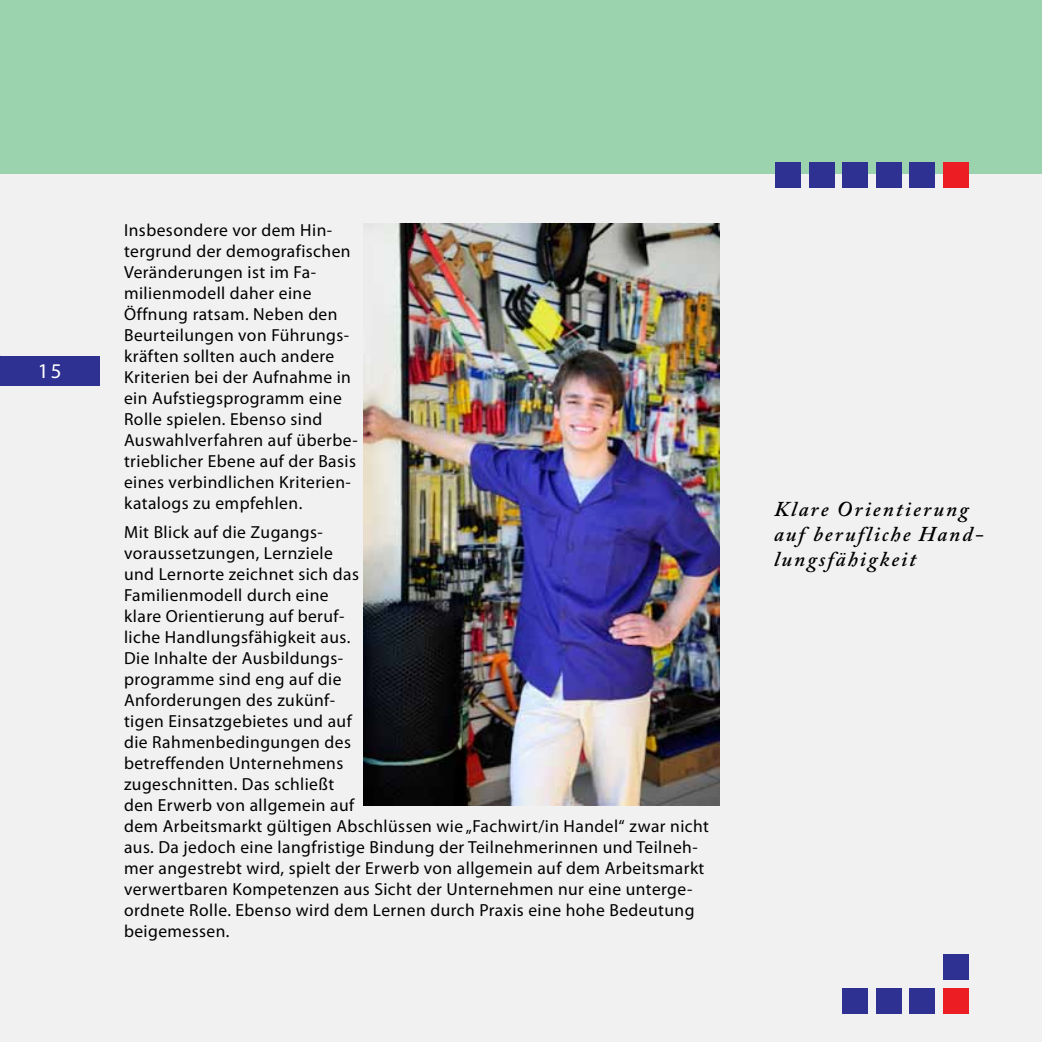
<style>
.page{position:relative;width:1042px;height:1042px;background:#fff}
.page>*{position:absolute;margin:0;border:0;box-sizing:border-box;transform-origin:0 0}
.t1{font:italic 600 21px/25.2px "Adobe Caslon Pro";letter-spacing:.1em;color:#000}
.t2{font:21px "Myriad Pro";color:#fff}
.t3{font:17.5px/21px "Myriad Pro";letter-spacing:.025em;color:#000}
</style>
<div class="page">
<div style="left:0;top:174px;width:1042px;height:868px;background:#f1f1f2"></div>
<div style="left:0;top:0;width:1042px;height:174px;background:#9bd3ae"></div>
<div style="left:0;top:356px;width:99px;height:29px;background:#2e3092"></div>
<div style="left:942px;top:162px;width:26px;height:26px;background:#ed1d24"></div>
<div style="left:909px;top:162px;width:26px;height:26px;background:#2e3092"></div>
<div style="left:875px;top:162px;width:26px;height:26px;background:#2e3092"></div>
<div style="left:842px;top:162px;width:26px;height:26px;background:#2e3092"></div>
<div style="left:808px;top:162px;width:26px;height:26px;background:#2e3092"></div>
<div style="left:775px;top:162px;width:26px;height:26px;background:#2e3092"></div>
<div style="left:942px;top:954px;width:26px;height:26px;background:#2e3092"></div>
<div style="left:942px;top:988px;width:26px;height:26px;background:#ed1d24"></div>
<div style="left:909px;top:988px;width:26px;height:26px;background:#2e3092"></div>
<div style="left:875px;top:988px;width:26px;height:26px;background:#2e3092"></div>
<div style="left:842px;top:988px;width:26px;height:26px;background:#2e3092"></div>
<div style="left:0;top:990px;width:68px;height:26px;background:#f1f1f2"></div>
<img style="left:364px;top:223px;width:355px;height:583px">
<p class="t2" style="left:38px;top:358px;width:25px">15</p>
<p class="t3" style="left:124px;top:220px;width:235px">Insbesondere vor dem Hin&shy;tergrund der demografischen<br>Veränderungen ist im Fa&shy;milienmodell daher eine<br>Öffnung ratsam. Neben den<br>Beurteilungen von Führungs&shy;kräften sollten auch andere<br>Kriterien bei der Aufnahme in ein Aufstiegsprogramm eine<br>Rolle spielen. Ebenso sind<br>Auswahlverfahren auf überbe&shy;trieblicher Ebene auf der Basis eines verbindlichen Kriterien&shy;katalogs zu empfehlen.</p>
<p class="t3" style="left:124px;top:521px;width:586px">Mit Blick auf die Zugangs-<br>voraussetzungen, Lernziele<br>und Lernorte zeichnet sich das<br>Familienmodell durch eine<br>klare Orientierung auf beruf-<br>liche Handlungsfähigkeit aus.<br>Die Inhalte der Ausbildungs-<br>programme sind eng auf die<br>Anforderungen des zukünf-<br>tigen Einsatzgebietes und auf<br>die Rahmenbedingungen des<br>betreffenden Unternehmens<br>zugeschnitten. Das schließt<br>den Erwerb von allgemein auf<br>dem Arbeitsmarkt gültigen Abschlüssen wie „Fachwirt/in Handel“ zwar nicht aus. Da jedoch eine langfristige Bindung der Teilnehmerinnen und Teilneh&shy;mer angestrebt wird, spielt der Erwerb von allgemein auf dem Arbeitsmarkt verwertbaren Kompetenzen aus Sicht der Unternehmen nur eine unterge&shy;ordnete Rolle. Ebenso wird dem Lernen durch Praxis eine hohe Bedeutung beigemessen.</p>
<p class="t1" style="left:774px;top:496px;width:211px">Klare Orientierung auf berufliche Hand&shy;lungsfähigkeit</p>
</div>
